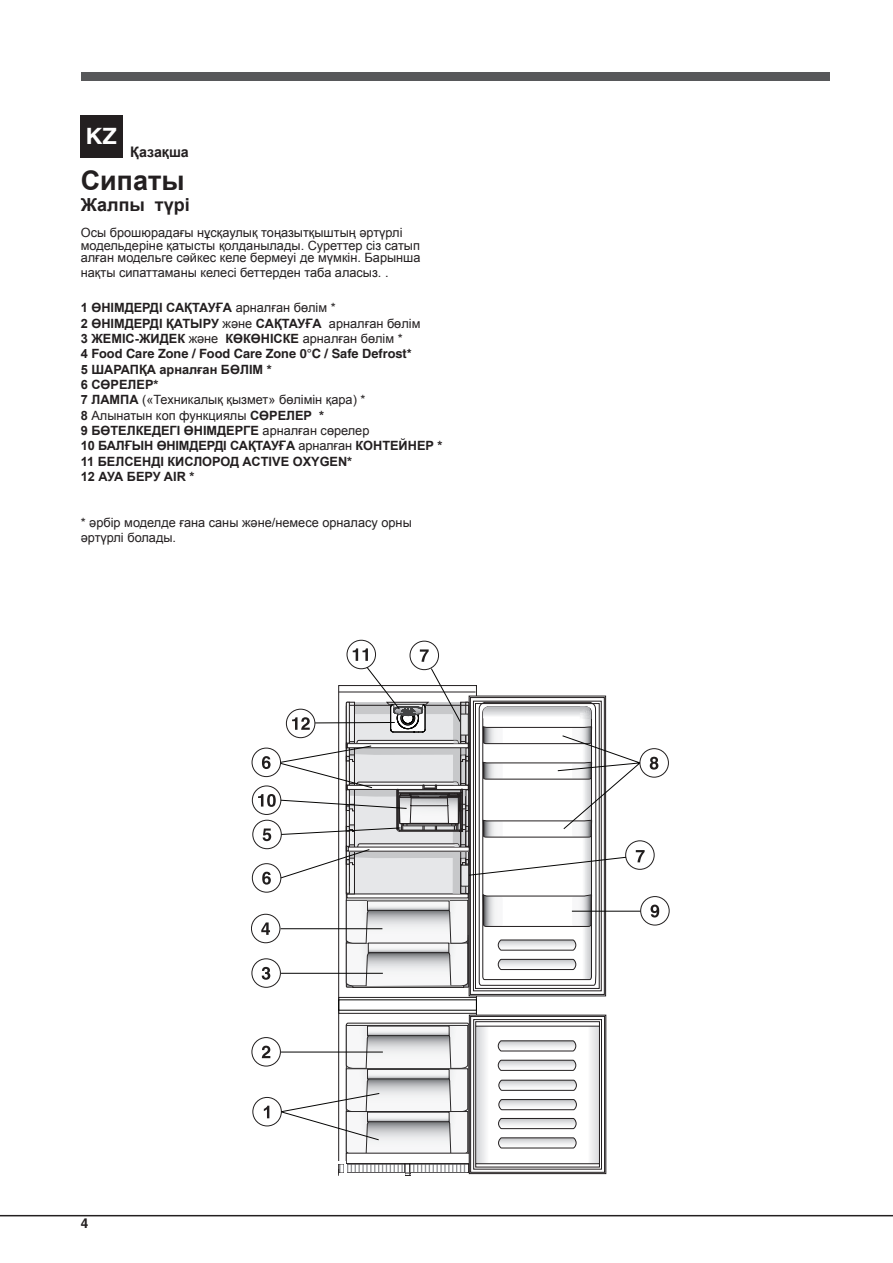
<style>
.page{position:relative;width:893px;height:1263px;background:#fff}
.page>*{position:absolute;margin:0;border:0;box-sizing:border-box;transform-origin:0 0}
.t1{font:700 27px "Arial";color:#231f20}
.t2{font:700 22.5px "Helvetica";color:#fff;scale:1.05 1}
.t3{font:700 18px "Arial";color:#231f20}
.t4{font:700 14.25px "Arial";color:#231f20}
.t5{font:700 13.5px "Helvetica";color:#231f20}
.t6{font:700 12.75px/15.3px "Arial";color:#231f20}
.t7{font:12.75px/12.8px "Arial";color:#231f20}
.t8{font:700 12.75px "Helvetica";color:#231f20}
.s1{font-weight:400}
.s2{font-family:"Arial"}
</style>
<div class="page">
<div style="left:81px;top:72px;width:748px;height:8px;background:#57585a"></div>
<hr style="left:0;top:1215px;width:893px;height:1px;background:#231f20">
<div style="left:81px;top:115px;width:42px;height:42px;background:#231f20"></div>
<svg style="left:253px;top:1097px;width:28px;height:29px"></svg>
<div style="left:252px;top:1097px;width:30px;height:29px;border:1px solid #211e1e;border-radius:50%"></div>
<svg style="left:252px;top:1037px;width:28px;height:29px"></svg>
<div style="left:251px;top:1037px;width:30px;height:29px;border:1px solid #211e1e;border-radius:50%"></div>
<svg style="left:252px;top:748px;width:29px;height:29px"></svg>
<div style="left:252px;top:748px;width:29px;height:29px;border:1px solid #211e1e;border-radius:50%"></div>
<svg style="left:253px;top:820px;width:28px;height:29px"></svg>
<div style="left:252px;top:820px;width:30px;height:29px;border:1px solid #211e1e;border-radius:50%"></div>
<div style="left:347px;top:640px;width:29px;height:29px;border:1px solid #211e1e;border-radius:50%"></div>
<svg style="left:353px;top:648px;width:15px;height:13px"></svg>
<div style="left:639px;top:748px;width:30px;height:30px;border:1px solid #211e1e;border-radius:50%"></div>
<svg style="left:650px;top:757px;width:8px;height:13px"></svg>
<div style="left:640px;top:896px;width:30px;height:29px;border:1px solid #211e1e;border-radius:50%"></div>
<svg style="left:651px;top:904px;width:8px;height:13px"></svg>
<svg style="left:252px;top:786px;width:29px;height:28px"></svg>
<div style="left:252px;top:785px;width:29px;height:30px;border:1px solid #211e1e;border-radius:50%"></div>
<div style="left:410px;top:641px;width:29px;height:29px;background:#fff;border:1px solid #211e1e;border-radius:50%"></div>
<svg style="left:625px;top:840px;width:30px;height:30px"></svg>
<svg style="left:420px;top:649px;width:9px;height:13px"></svg>
<svg style="left:636px;top:850px;width:9px;height:12px"></svg>
<svg style="left:252px;top:959px;width:28px;height:28px"></svg>
<div style="left:251px;top:958px;width:30px;height:30px;border:1px solid #211e1e;border-radius:50%"></div>
<svg style="left:251px;top:914px;width:29px;height:29px"></svg>
<div style="left:251px;top:914px;width:29px;height:29px;border:1px solid #211e1e;border-radius:50%"></div>
<svg style="left:338px;top:666px;width:289px;height:264px"></svg>
<svg style="left:252px;top:864px;width:29px;height:28px"></svg>
<div style="left:252px;top:863px;width:29px;height:30px;border:1px solid #211e1e;border-radius:50%"></div>
<svg style="left:258px;top:696px;width:348px;height:480px"></svg>
<div style="left:460px;top:714px;width:9px;height:21px;background:#e6e7e9;border:1px solid #2b2b2b"></div>
<div style="left:461px;top:865px;width:8px;height:22px;background:#e6e7e9;border:1px solid #2b2b2b"></div>
<h2 class="t2" style="left:86px;top:123px;width:31px">KZ</h2>
<p class="t4" style="left:130px;top:143px;width:60px">Қазақша</p>
<h1 class="t1" style="left:81px;top:162px;width:105px">Сипаты</h1>
<h3 class="t3" style="left:81px;top:193px;width:111px">Жалпы түрі</h3>
<p class="t7" style="left:81px;top:226px;width:341px">Осы брошюрадағы нұсқаулық тоңазытқыштың әртүрлі модельдеріне қатысты қолданылады. Суреттер сіз сатып алған модельге сәйкес келе бермеуі де мүмкін. Барынша</p>
<p class="t7" style="left:81px;top:267px;width:309px">нақты сипаттаманы келесі беттерден таба аласыз. .</p>
<p class="t6" style="left:81px;top:301px;width:341px">1 ӨНІМДЕРДІ САҚТАУҒА <span class="s1">арналған бөлім *<br></span>2 ӨНІМДЕРДІ ҚАТЫРУ <span class="s1">және</span> САҚТАУҒА <span class="s1">арналған бөлім<br></span>3 ЖЕМІС-ЖИДЕК <span class="s1">және</span> КӨКӨНІСКЕ <span class="s1">арналған бөлім *</span></p>
<p class="t8" style="left:81px;top:346px;width:333px"><span class="s2">4</span> Food Care Zone / Food Care Zone 0°C / Safe Defrost*</p>
<p class="t6" style="left:81px;top:362px;width:363px">5 ШАРАПҚА арналған БӨЛІМ *<br>6 СӨРЕЛЕР*<br>7 ЛАМПА <span class="s1">(«Техникалық қызмет» бөлімін қара) *<br></span>8 <span class="s1">Алынатын коп функциялы</span> СӨРЕЛЕР *<br>9 БӨТЕЛКЕДЕГІ ӨНІМДЕРГЕ <span class="s1">арналған сөрелер<br></span>10 БАЛҒЫН ӨНІМДЕРДІ САҚТАУҒА <span class="s1">арналған</span> КОНТЕЙНЕР *<br>11 БЕЛСЕНДІ КИСЛОРОД ACTIVE OXYGEN*<br>12 АУА БЕРУ AIR *</p>
<p class="t7" style="left:81px;top:515px;width:333px;line-height:15.3px">* әрбір моделде ғана саны және/немесе орналасу орны әртүрлі болады.</p>
<p class="t5" style="left:81px;top:1215px;width:9px">4</p>
</div>
